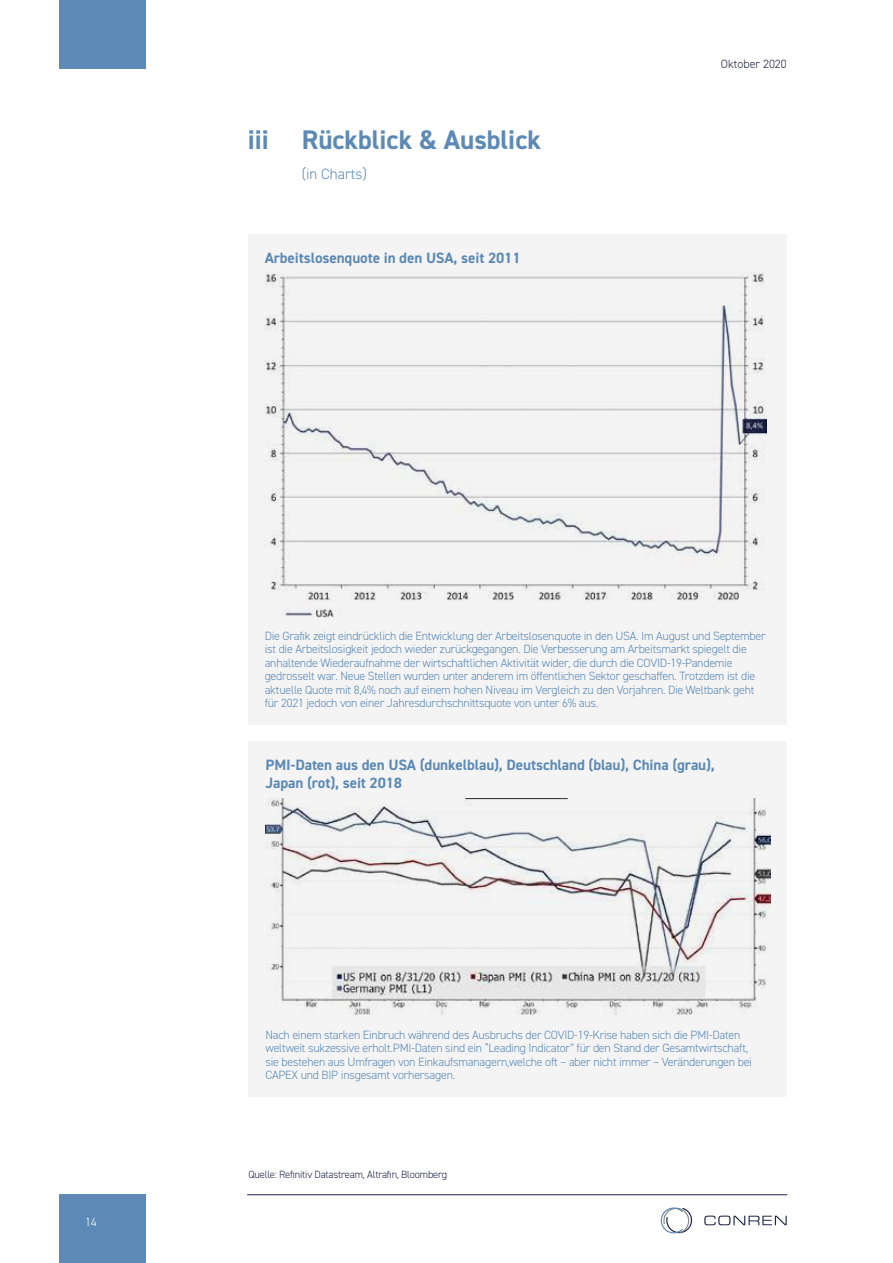
<style>
.page{position:relative;width:893px;height:1263px;background:#fff}
.page>*{position:absolute;margin:0;border:0;box-sizing:border-box;transform-origin:0 0}
.t1{font:700 27px "DIN2014";color:#5c89b5}
.t2{font:700 15px/18px "DIN2014";letter-spacing:-.005em;color:#5c89b5}
.t3{font:300 15px "DIN2014";color:#5c89b5}
.t4{font:300 12px/13.5px "DIN2014";letter-spacing:-.02em;color:#5c89b5}
.t5{font:300 12px "DIN2014";color:#1d2444}
.t6{font:300 12px "DIN2014";color:#fff}
.t7{font:300 10.5px "DIN2014";letter-spacing:-.02em;color:#1d2444}
</style>
<div class="page">
<div style="left:60px;top:1195px;width:86px;height:68px;background:#5c89b5"></div>
<div style="left:60px;top:0;width:86px;height:68px;background:#5c89b5"></div>
<hr style="left:247px;top:1194px;width:540px;height:1px;background:#1d2444">
<svg style="left:660px;top:1207px;width:33px;height:26px"></svg>
<svg style="left:704px;top:1215px;width:83px;height:10px"></svg>
<div style="left:248px;top:234px;width:539px;height:490px;background:#f4f4f4"></div>
<img style="left:265px;top:273px;width:501px;height:345px">
<div style="left:248px;top:741px;width:539px;height:355px;background:#f4f4f4"></div>
<img style="left:265px;top:799px;width:505px;height:215px">
<p class="t6" style="left:85px;top:1215px;width:13px">14</p>
<h1 class="t1" style="left:248px;top:125px;width:295px">iii Rückblick &amp; Ausblick</h1>
<p class="t3" style="left:302px;top:166px;width:67px">(in Charts)</p>
<p class="t2" style="left:265px;top:249px;width:257px">Arbeitslosenquote in den USA, seit 2011</p>
<p class="t5" style="left:721px;top:58px;width:67px">Oktober 2020</p>
<p class="t4" style="left:265px;top:629px;width:502px">Die Grafik zeigt eindrücklich die Entwicklung der Arbeitslosenquote in den USA. Im August und September ist die Arbeitslosigkeit jedoch wieder zurückgegangen. Die Verbesserung am Arbeitsmarkt spiegelt die anhaltende Wiederaufnahme der wirtschaftlichen Aktivität wider, die durch die COVID-19-Pandemie gedrosselt war. Neue Stellen wurden unter anderem im öffentlichen Sektor geschaffen. Trotzdem ist die aktuelle Quote mit 8,4% noch auf einem hohen Niveau im Vergleich zu den Vorjahren. Die Weltbank geht für 2021 jedoch von einer Jahresdurchschnittsquote von unter 6% aus.</p>
<p class="t2" style="left:265px;top:756px;width:451px">PMI-Daten aus den USA (dunkelblau), Deutschland (blau), China (grau),<br>Japan (rot), seit 2018</p>
<p class="t4" style="left:265px;top:1028px;width:488px">Nach einem starken Einbruch während des Ausbruchs der COVID-19-Krise haben sich die PMI-Daten weltweit sukzessive erholt.PMI-Daten sind ein “Leading Indicator” für den Stand der Gesamtwirtschaft, sie bestehen aus Umfragen von Einkaufsmanagern,welche oft – aber nicht immer – Veränderungen bei CAPEX und BIP insgesamt vorhersagen.</p>
<p class="t7" style="left:248px;top:1168px;width:200px">Quelle: Refinitiv Datastream, Altrafin, Bloomberg</p>
</div>
